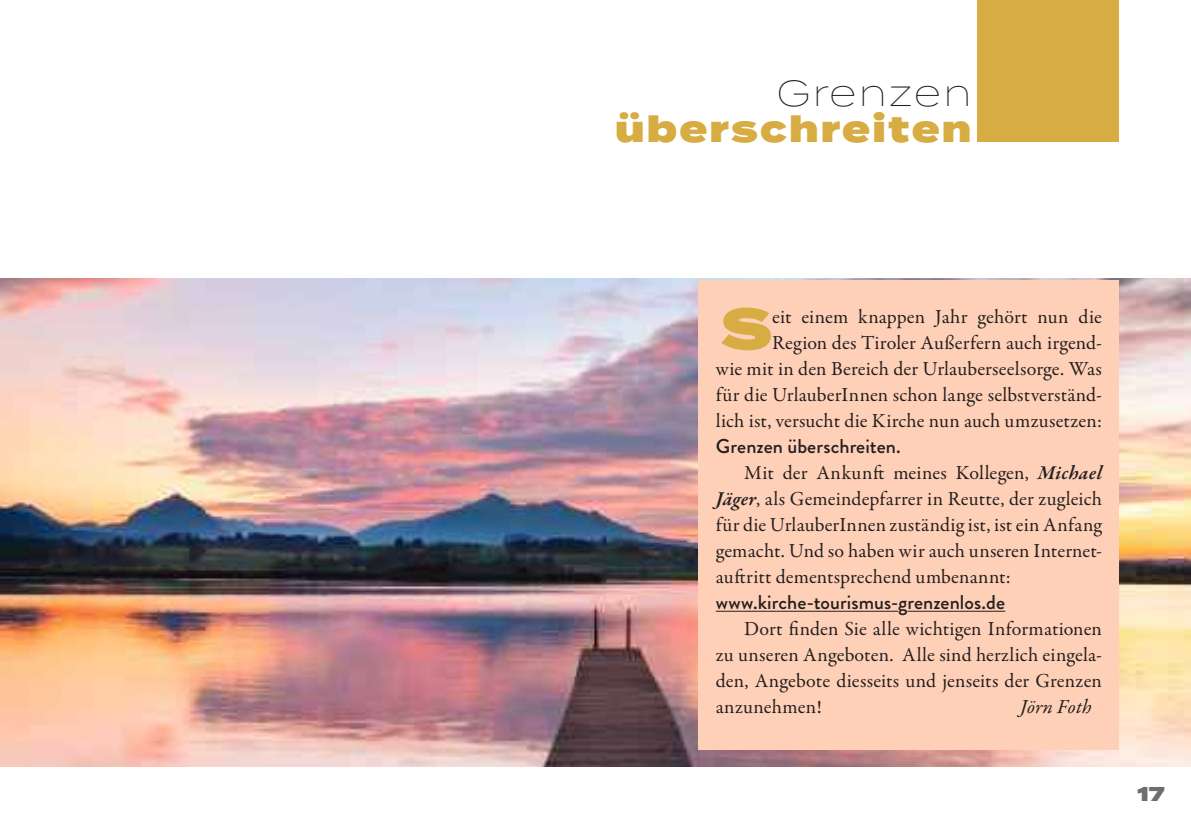
<style>
.page{position:relative;width:1191px;height:840px;background:#fff}
.page>*{position:absolute;margin:0;border:0;box-sizing:border-box;transform-origin:0 0}
.t1{font:900 57.2px "Termina";color:#d7ac42}
.t2{font:900 36px "Termina";letter-spacing:.06em;color:#d7ac42}
.t3{font:200 36px "Termina";letter-spacing:.06em;color:#241f1f}
.t4{font:20px/26px "Garamond Premr Pro";letter-spacing:.01em;color:#241f1f;text-align:justify}
.t5{font:500 20px "Brandon Grotesque";letter-spacing:.005em;color:#241f1f}
.t6{font:italic 20px "Garamond Premr Pro";letter-spacing:.005em;color:#241f1f}
.t7{font:900 20px "Termina";color:#6f6d6f}
.s1{font-weight:600;font-style:italic}
</style>
<div class="page">
<img style="left:0;top:278px;width:1191px;height:487px">
<div style="left:977px;top:0;width:142px;height:142px;background:#d7ac42"></div>
<div style="left:699px;top:280px;width:420px;height:468px;background:#ffd0b8"></div>
<hr style="left:716px;top:610px;width:182px;height:1px;background:#241f1f">
<hr style="left:907px;top:610px;width:98px;height:1px;background:#241f1f">
<h2 class="t3" style="left:776px;top:68px;width:196px">Grenzen</h2>
<h2 class="t2" style="left:615px;top:102px;width:358px">überschreiten</h2>
<h1 class="t1" style="left:720px;top:286px;width:53px">S</h1>
<p class="t4" style="left:716px;top:304px;width:388px;text-align:right">eit einem knappen Jahr gehört nun die Region des Tiroler Außerfern auch irgend-<br>wie mit in den Bereich der Urlauberseelsorge. Was für die UrlauberInnen schon lange selbstverständ&shy;lich ist, versucht die Kirche nun auch umzusetzen:</p>
<p class="t5" style="left:716px;top:432px;width:187px">Grenzen überschreiten.</p>
<p class="t4" style="left:716px;top:460px;width:388px;text-indent:28px">Mit der Ankunft meines Kollegen, <span class="s1">Michael Jäger</span>, als Gemeindepfarrer in Reutte, der zugleich für die UrlauberInnen zuständig ist, ist ein Anfang gemacht. Und so haben wir auch unseren Inter net&shy;auftritt dementsprechend umbenannt:</p>
<p class="t5" style="left:716px;top:588px;width:291px">www.kirche-tourismus-grenzenlos.de</p>
<p class="t4" style="left:716px;top:616px;width:388px;text-indent:28px">Dort finden Sie alle wichtigen Informationen zu unseren Angeboten. Alle sind herzlich ein gela&shy;den, Angebote diesseits und jenseits der Grenzen anzunehmen!</p>
<p class="t6" style="left:1020px;top:694px;width:73px">Jörn Foth</p>
<p class="t7" style="left:1137px;top:778px;width:29px">17</p>
</div>
